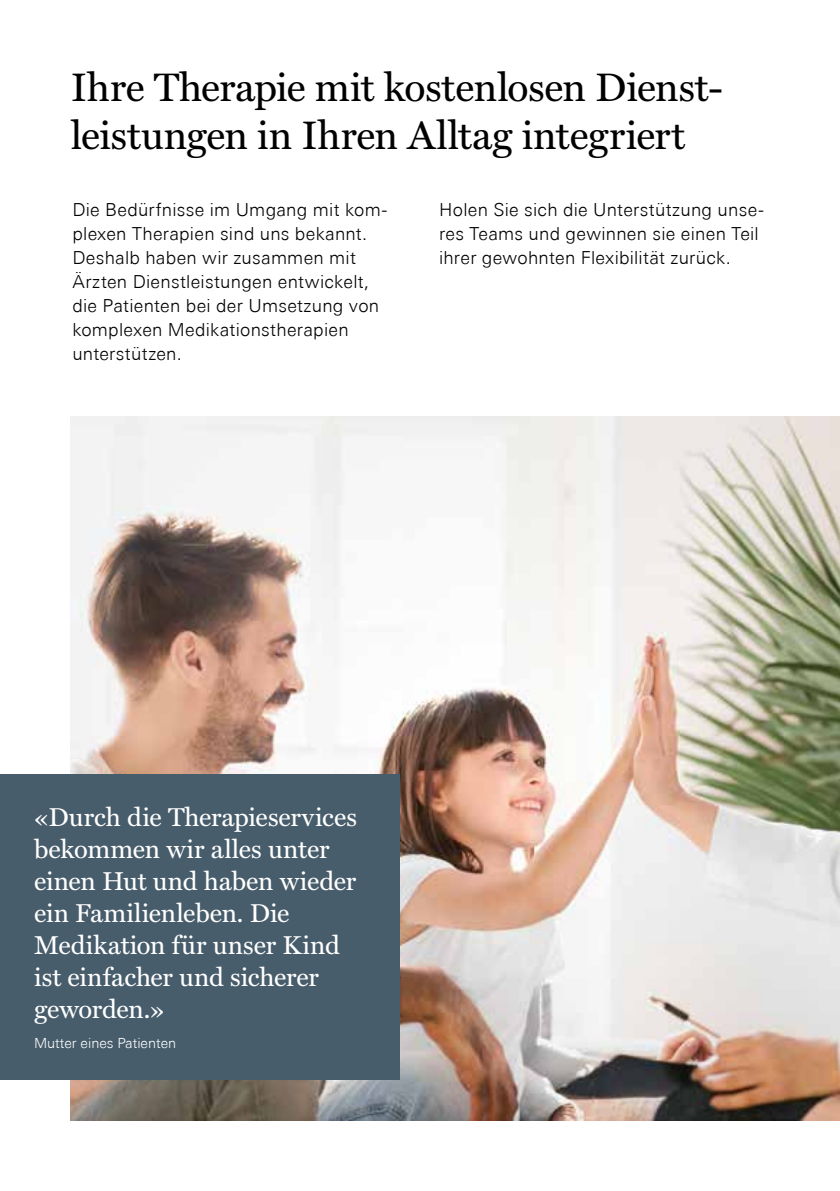
<style>
.page{position:relative;width:840px;height:1191px;background:#fff}
.page>*{position:absolute;margin:0;border:0;box-sizing:border-box;transform-origin:0 0}
.t1{font:40px/48px "Miller Text";letter-spacing:-.01em;color:#000}
.t2{font:26px/32px "Miller Text";letter-spacing:-.005em;color:#fff}
.t3{font:300 18px/24px "Univers Next Pro";letter-spacing:.015em;color:#000}
.t4{font:300 14px "Univers Next Pro";color:#fff}
</style>
<div class="page">
<img style="left:71px;top:416px;width:768px;height:704px">
<div style="left:0;top:774px;width:399px;height:306px;background:#485d6b"></div>
<h1 class="t1" style="left:71px;top:65px;width:653px">Ihre Therapie mit kostenlosen Dienst&shy;leistungen in Ihren Alltag integriert</h1>
<p class="t3" style="left:72px;top:198px;width:316px">Die Bedürfnisse im Umgang mit kom&shy;plexen Therapien sind uns bekannt.<br>Deshalb haben wir zusammen mit<br>Ärzten Dienstleistungen entwickelt, die Patienten bei der Umsetzung von komplexen Medikationstherapien unterstützen.</p>
<p class="t3" style="left:439px;top:197px;width:326px">Holen Sie sich die Unterstützung unse&shy;res Teams und gewinnen sie einen Teil ihrer gewohnten Flexibilität zurück.</p>
<h2 class="t2" style="left:34px;top:802px;width:324px">«Durch die Therapieservices bekommen wir alles unter einen Hut und haben wieder ein Familienleben. Die<br>Medikation für unser Kind ist einfacher und sicherer geworden.»</h2>
<p class="t4" style="left:34px;top:1035px;width:143px">Mutter eines Patienten</p>
</div>
